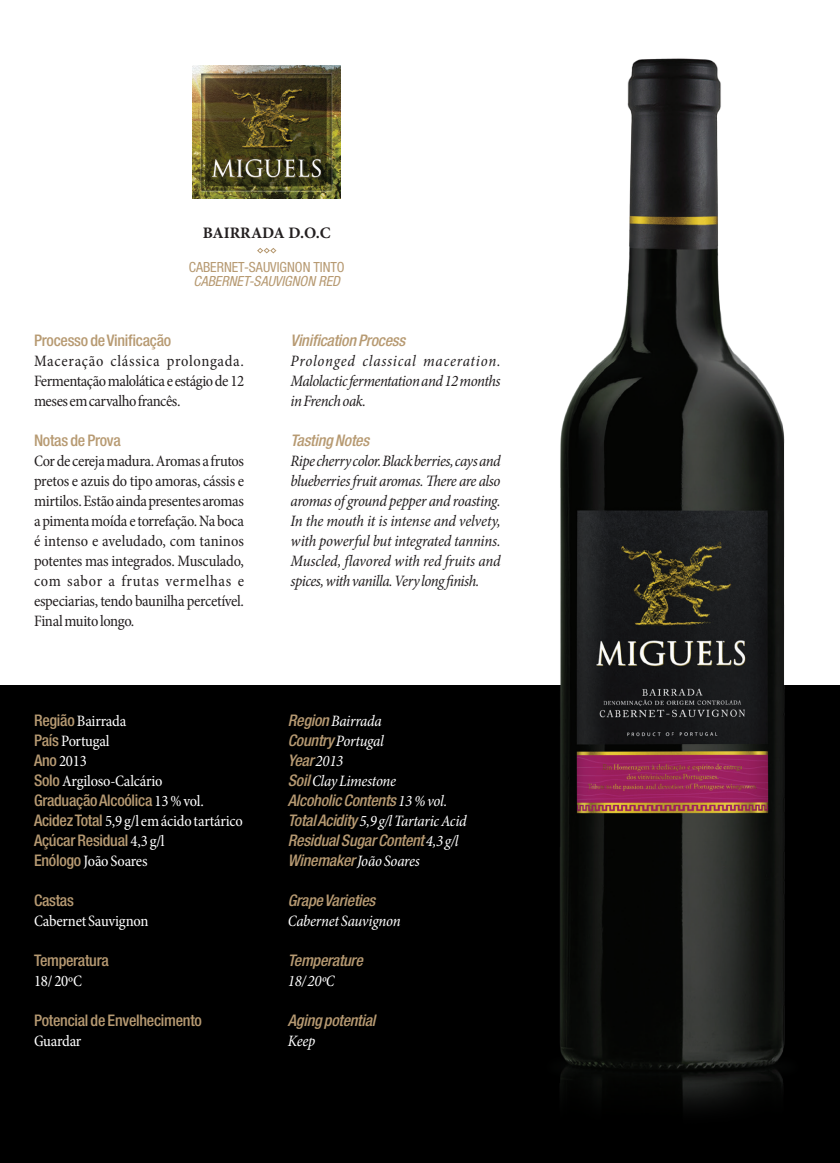
<style>
.page{position:relative;width:840px;height:1163px;background:#fff}
.page>*{position:absolute;margin:0;border:0;box-sizing:border-box;transform-origin:0 0}
.txt_separador_PT_pre{font:condensed 16px/20px "Minion Pro";letter-spacing:-.025em;color:#231f20;text-align:justify}
.fichas_tecnicas_vinh{font:italic condensed 16px/20px "Minion Pro";letter-spacing:-.03em;color:#231f20;text-align:justify}
.fichas_tecnicas_vinh-2{font:condensed 16px "Minion Pro";letter-spacing:-.015em;color:#fff}
.fichas_tecnicas_vinh-3{font:italic condensed 16px "Minion Pro";letter-spacing:-.02em;color:#fff}
.fichas_tecnicas_vinh-4{font:italic 500 condensed 16px "Helvetica Neue LT Std";letter-spacing:-.015em;color:#b79a72}
.fichas_tecnicas_vinh-5{font:500 condensed 16px "Helvetica Neue LT Std";letter-spacing:-.015em;color:#b79a72}
.txt_fichas_tecnicas{font:500 condensed 16px "Helvetica Neue LT Std";letter-spacing:-.015em;color:#b79a72}
.txt_fichas_tecnicas-2{font:italic 500 condensed 16px "Helvetica Neue LT Std";letter-spacing:-.015em;color:#b79a72}
.txt_fichas_tecnicas-3{font:italic condensed 16px "Minion Pro";letter-spacing:-.015em;color:#fff}
.txt_fichas_tecnicas-4{font:condensed 16px "Minion Pro";letter-spacing:-.015em;color:#fff}
.t1{font:700 16px "Minion Pro";color:#231f20}
.t2{font:condensed 14px "Helvetica Neue LT Std";color:#b79a72}
.t3{font:italic condensed 14px "Helvetica Neue LT Std";color:#b79a72}
.s1{font-family:"Helvetica Neue LT Std";font-weight:500;color:#b79a72}
.s2{font-family:"Minion Pro";font-weight:400;color:#fff}
</style>
<div class="page">
<div style="left:0;top:685px;width:839px;height:477px;background:#000"></div>
<img style="left:560px;top:58px;width:225px;height:1050px">
<svg style="left:257px;top:248px;width:19px;height:5px"></svg>
<img style="left:193px;top:65px;width:147px;height:134px">
<img style="left:198px;top:70px;width:136px;height:124px">
<p class="t1" style="left:203px;top:222px;width:129px">BAIRRADA D.O.C</p>
<p class="t2" style="left:189px;top:259px;width:157px">CABERNET-SAUVIGNON TINTO</p>
<p class="t3" style="left:193px;top:273px;width:148px">CABERNET-SAUVIGNON RED</p>
<p class="fichas_tecnicas_vinh-5" style="left:34px;top:330px;width:139px">Processo de Vinificação</p>
<p class="txt_separador_PT_pre" style="left:34px;top:350px;width:211px">Maceração clássica prolongada.<br>Fermentação malolática e estágio de 12 meses em carvalho francês.</p>
<p class="fichas_tecnicas_vinh-5" style="left:34px;top:430px;width:88px">Notas de Prova</p>
<p class="txt_separador_PT_pre" style="left:34px;top:450px;width:211px">Cor de cereja madura. Aromas a frutos</p>
<p class="txt_separador_PT_pre" style="left:34px;top:470px;width:211px">pretos e azuis do tipo amoras, cássis e mirtilos. Estão ainda presentes aromas a pimenta moída e torrefação. Na boca é intenso e aveludado, com taninos potentes mas integrados. Musculado, com sabor a frutas vermelhas e especiarias, tendo baunilha percetível.<br>Final muito longo.</p>
<p class="fichas_tecnicas_vinh-4" style="left:290px;top:330px;width:116px">Vinification Process</p>
<p class="fichas_tecnicas_vinh" style="left:290px;top:350px;width:211px">Prolonged classical maceration.<br>Malolactic fermentation and 12 months in French oak.</p>
<p class="fichas_tecnicas_vinh-4" style="left:290px;top:430px;width:80px">Tasting Notes</p>
<p class="fichas_tecnicas_vinh" style="left:290px;top:450px;width:211px">Ripe cherry color. Black berries, cays and blueberries fruit aromas. There are also aromas of ground pepper and roasting.<br>In the mouth it is intense and velvety, with powerful but integrated tannins.<br>Muscled, flavored with red fruits and spices, with vanilla. Very long finish.</p>
<p class="fichas_tecnicas_vinh-2" style="left:34px;top:710px;width:94px"><span class="s1">Região</span> Bairrada</p>
<p class="fichas_tecnicas_vinh-2" style="left:34px;top:730px;width:77px"><span class="s1">País</span> Portugal</p>
<p class="fichas_tecnicas_vinh-2" style="left:34px;top:750px;width:54px"><span class="s1">Ano</span> 2013</p>
<p class="fichas_tecnicas_vinh-2" style="left:34px;top:770px;width:130px"><span class="s1">Solo</span> Argiloso-Calcário</p>
<p class="fichas_tecnicas_vinh-5" style="left:34px;top:790px;width:171px">Graduação Alcoólica <span class="s2">13 % vol.</span></p>
<p class="fichas_tecnicas_vinh-2" style="left:34px;top:810px;width:210px"><span class="s1">Acidez Total</span> 5,9 g/l em ácido tartárico</p>
<p class="fichas_tecnicas_vinh-5" style="left:34px;top:830px;width:132px">Açúcar Residual <span class="s2">4,3 g/l</span></p>
<p class="fichas_tecnicas_vinh-2" style="left:34px;top:850px;width:115px"><span class="s1">Enólogo</span> João Soares</p>
<p class="fichas_tecnicas_vinh-3" style="left:288px;top:710px;width:95px"><span class="s1">Region</span> Bairrada</p>
<p class="fichas_tecnicas_vinh-3" style="left:288px;top:730px;width:97px"><span class="s1">Country</span> Portugal</p>
<p class="fichas_tecnicas_vinh-4" style="left:288px;top:750px;width:57px">Year <span class="s2">2013</span></p>
<p class="fichas_tecnicas_vinh-3" style="left:288px;top:770px;width:110px"><span class="s1">Soil</span> Clay Limestone</p>
<p class="fichas_tecnicas_vinh-4" style="left:288px;top:790px;width:161px">Alcoholic Contents <span class="s2">13 % vol.</span></p>
<p class="fichas_tecnicas_vinh-3" style="left:288px;top:810px;width:180px"><span class="s1">Total Acidity</span> 5,9 g/l Tartaric Acid</p>
<p class="fichas_tecnicas_vinh-4" style="left:288px;top:830px;width:172px">Residual Sugar Content <span class="s2">4,3 g/l</span></p>
<p class="fichas_tecnicas_vinh-3" style="left:288px;top:850px;width:133px"><span class="s1">Winemaker</span> João Soares</p>
<p class="txt_fichas_tecnicas" style="left:34px;top:890px;width:41px">Castas</p>
<p class="fichas_tecnicas_vinh-2" style="left:34px;top:910px;width:116px">Cabernet Sauvignon</p>
<p class="txt_fichas_tecnicas-2" style="left:288px;top:890px;width:89px">Grape Varieties</p>
<p class="txt_fichas_tecnicas-3" style="left:288px;top:910px;width:114px">Cabernet Sauvignon</p>
<p class="txt_fichas_tecnicas" style="left:34px;top:950px;width:76px">Temperatura</p>
<p class="txt_fichas_tecnicas-4" style="left:34px;top:970px;width:49px">18/ 20ºC</p>
<p class="txt_fichas_tecnicas-2" style="left:288px;top:950px;width:76px">Temperature</p>
<p class="txt_fichas_tecnicas-3" style="left:288px;top:970px;width:48px">18/ 20ºC</p>
<p class="txt_fichas_tecnicas" style="left:34px;top:1010px;width:169px">Potencial de Envelhecimento</p>
<p class="txt_fichas_tecnicas-4" style="left:34px;top:1030px;width:49px">Guardar</p>
<p class="txt_fichas_tecnicas-2" style="left:288px;top:1010px;width:89px">Aging potential</p>
<p class="txt_fichas_tecnicas-3" style="left:288px;top:1030px;width:29px">Keep</p>
</div>
